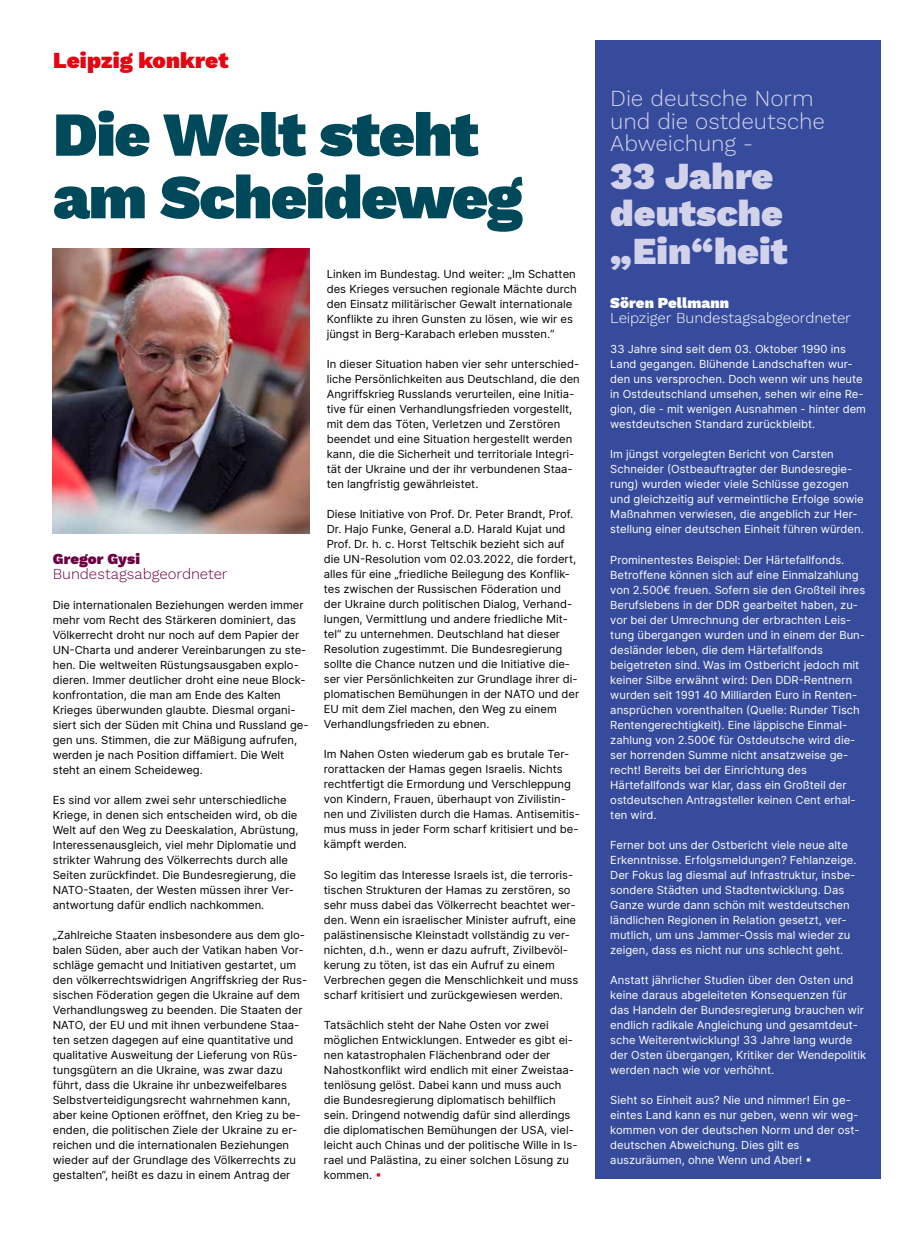
<style>
.page{position:relative;width:904px;height:1241px;background:#fff}
.page>*{position:absolute;margin:0;border:0;box-sizing:border-box;transform-origin:0 0}
.t1{font:900 62.5px/62.5px "Work Sans";letter-spacing:-.025em;color:#00495b}
.t2{font:900 37.5px/37.5px "Work Sans";color:#d2d2eb}
.t3{font:300 22.5px/22.5px "Work Sans";letter-spacing:-.005em;color:#d2d2eb}
.t4{font:900 22.5px "Work Sans";letter-spacing:.005em;color:#e30613}
.t5{font:300 15px "Work Sans";letter-spacing:-.005em;color:#fff}
.t6{font:300 15px "Work Sans";letter-spacing:-.005em;color:#6c0042}
.t7{font:900 15px "Work Sans";letter-spacing:.005em;color:#fff}
.t8{font:900 15px "Work Sans";letter-spacing:.005em;color:#6c0042}
.t9{font:11.25px/15px "Inter";color:#000}
.t10{font:11.25px/15px "Inter";color:#fff}
.s1{color:#e30613}
</style>
<div class="page">
<img style="left:53px;top:248px;width:256px;height:285px">
<div style="left:595px;top:41px;width:286px;height:1137px;background:#364b9b"></div>
<h3 class="t4" style="left:53px;top:43px;width:177px">Leipzig konkret</h3>
<h1 class="t1" style="left:53px;top:101px;width:471px">Die Welt steht am Scheideweg</h1>
<h3 class="t8" style="left:53px;top:547px;width:89px">Gregor Gysi</h3>
<h3 class="t6" style="left:53px;top:562px;width:176px">Bundestagsabgeordneter</h3>
<p class="t9" style="left:53px;top:596px;width:257px">Die internationalen Beziehungen werden immer mehr vom Recht des Stärkeren dominiert, das Völkerrecht droht nur noch auf dem Papier der UN-Charta und anderer Vereinbarungen zu ste&shy;hen. Die weltweiten Rüstungsausgaben explo&shy;dieren. Immer deutlicher droht eine neue Block&shy;konfrontation, die man am Ende des Kalten Krieges überwunden glaubte. Diesmal organi&shy;siert sich der Süden mit China und Russland ge&shy;gen uns. Stimmen, die zur Mäßigung aufrufen, werden je nach Position diffamiert. Die Welt steht an einem Scheideweg.</p>
<p class="t9" style="left:53px;top:791px;width:247px">Es sind vor allem zwei sehr unterschiedliche Kriege, in denen sich entscheiden wird, ob die Welt auf den Weg zu Deeskalation, Abrüstung, Interessenausgleich, viel mehr Diplomatie und strikter Wahrung des Völkerrechts durch alle Seiten zurückfindet. Die Bundesregierung, die NATO-Staaten, der Westen müssen ihrer Ver&shy;antwortung dafür endlich nachkommen.</p>
<p class="t9" style="left:53px;top:926px;width:256px">„Zahlreiche Staaten insbesondere aus dem glo&shy;balen Süden, aber auch der Vatikan haben Vor&shy;schläge gemacht und Initiativen gestartet, um den völkerrechtswidrigen Angriffskrieg der Rus&shy;sischen Föderation gegen die Ukraine auf dem Verhandlungsweg zu beenden. Die Staaten der NATO, der EU und mit ihnen verbundene Staa&shy;ten setzen dagegen auf eine quantitative und qualitative Ausweitung der Lieferung von Rüs&shy;tungsgütern an die Ukraine, was zwar dazu führt, dass die Ukraine ihr unbezweifelbares Selbstverteidigungsrecht wahrnehmen kann, aber keine Optionen eröffnet, den Krieg zu be&shy;enden, die politischen Ziele der Ukraine zu er&shy;reichen und die internationalen Beziehungen wieder auf der Grundlage des Völkerrechts zu gestalten“, heißt es dazu in einem Antrag der</p>
<p class="t9" style="left:327px;top:266px;width:251px">Linken im Bundestag. Und weiter: „Im Schatten des Krieges versuchen regionale Mächte durch den Einsatz militärischer Gewalt internationale Konflikte zu ihren Gunsten zu lösen, wie wir es jüngst in Berg-Karabach erleben mussten.“</p>
<p class="t9" style="left:327px;top:356px;width:254px">In dieser Situation haben vier sehr unterschied&shy;liche Persönlichkeiten aus Deutschland, die den Angriffskrieg Russlands verurteilen, eine Initia&shy;tive für einen Verhandlungsfrieden vorgestellt, mit dem das Töten, Verletzen und Zerstören beendet und eine Situation hergestellt werden kann, die die Sicherheit und territoriale Integri&shy;tät der Ukraine und der ihr verbundenen Staa&shy;ten langfristig gewährleistet.</p>
<p class="t9" style="left:324px;top:506px;width:257px">Diese Initiative von Prof. Dr. Peter Brandt, Prof.<br>Dr. Hajo Funke, General a.D. Harald Kujat und Prof. Dr. h. c. Horst Teltschik bezieht sich auf die UN-Resolution vom 02.03.2022, die fordert, alles für eine „friedliche Beilegung des Konflik&shy;tes zwischen der Russischen Föderation und der Ukraine durch politischen Dialog, Verhand&shy;lungen, Vermittlung und andere friedliche Mit&shy;tel“ zu unternehmen. Deutschland hat dieser Resolution zugestimmt. Die Bundesregierung sollte die Chance nutzen und die Initiative die&shy;ser vier Persönlichkeiten zur Grundlage ihrer di&shy;plomatischen Bemühungen in der NATO und der EU mit dem Ziel machen, den Weg zu einem Verhandlungsfrieden zu ebnen.</p>
<p class="t9" style="left:324px;top:746px;width:257px">Im Nahen Osten wiederum gab es brutale Ter&shy;rorattacken der Hamas gegen Israelis. Nichts rechtfertigt die Ermordung und Verschleppung von Kindern, Frauen, überhaupt von Zivilistin&shy;nen und Zivilisten durch die Hamas. Antisemitis&shy;mus muss in jeder Form scharf kritisiert und be&shy;kämpft werden.</p>
<p class="t9" style="left:324px;top:866px;width:256px">So legitim das Interesse Israels ist, die terroris&shy;tischen Strukturen der Hamas zu zerstören, so sehr muss dabei das Völkerrecht beachtet wer&shy;den. Wenn ein israelischer Minister aufruft, eine palästinensische Kleinstadt vollständig zu ver&shy;nichten, d.h., wenn er dazu aufruft, Zivilbevöl&shy;kerung zu töten, ist das ein Aufruf zu einem Verbrechen gegen die Menschlichkeit und muss scharf kritisiert und zurückgewiesen werden.</p>
<p class="t9" style="left:324px;top:1016px;width:255px">Tatsächlich steht der Nahe Osten vor zwei möglichen Entwicklungen. Entweder es gibt ei&shy;nen katastrophalen Flächenbrand oder der Nahostkonflikt wird endlich mit einer Zweistaa&shy;tenlösung gelöst. Dabei kann und muss auch die Bundesregierung diplomatisch behilflich sein. Dringend notwendig dafür sind allerdings die diplomatischen Bemühungen der USA, viel&shy;leicht auch Chinas und der politische Wille in Is&shy;rael und Palästina, zu einer solchen Lösung zu kommen. <span class="s1">▪</span></p>
<h3 class="t3" style="left:610px;top:87px;width:216px">Die deutsche Norm und die ostdeutsche<br>Abweichung -</h3>
<h2 class="t2" style="left:610px;top:156px;width:179px">33 Jahre deutsche „Ein“heit</h2>
<h3 class="t7" style="left:610px;top:292px;width:120px">Sören Pellmann</h3>
<h3 class="t5" style="left:610px;top:307px;width:242px">Leipziger Bundestagsabgeordneter</h3>
<p class="t10" style="left:610px;top:341px;width:257px">33 Jahre sind seit dem 03. Oktober 1990 ins Land gegangen. Blühende Landschaften wur&shy;den uns versprochen. Doch wenn wir uns heute in Ostdeutschland umsehen, sehen wir eine Re&shy;gion, die - mit wenigen Ausnahmen - hinter dem westdeutschen Standard zurückbleibt.</p>
<p class="t10" style="left:610px;top:446px;width:255px">Im jüngst vorgelegten Bericht von Carsten Schneider (Ostbeauftragter der Bundesregie&shy;rung) wurden wieder viele Schlüsse gezogen und gleichzeitig auf vermeintliche Erfolge sowie Maßnahmen verwiesen, die angeblich zur Her&shy;stellung einer deutschen Einheit führen würden.</p>
<p class="t10" style="left:610px;top:551px;width:256px">Prominentestes Beispiel: Der Härtefallfonds.<br>Betroffene können sich auf eine Einmalzahlung von 2.500€ freuen. Sofern sie den Großteil ihres Berufslebens in der DDR gearbeitet haben, zu&shy;vor bei der Umrechnung der erbrachten Leis&shy;tung übergangen wurden und in einem der Bun&shy;desländer leben, die dem Härtefallfonds beigetreten sind. Was im Ostbericht jedoch mit keiner Silbe erwähnt wird: Den DDR-Rentnern wurden seit 1991 40 Milliarden Euro in Renten&shy;ansprüchen vorenthalten (Quelle: Runder Tisch Rentengerechtigkeit). Eine läppische Einmal&shy;zahlung von 2.500€ für Ostdeutsche wird die&shy;ser horrenden Summe nicht ansatzweise ge&shy;recht! Bereits bei der Einrichtung des Härtefallfonds war klar, dass ein Großteil der ostdeutschen Antragsteller keinen Cent erhal&shy;ten wird.</p>
<p class="t10" style="left:610px;top:836px;width:248px">Ferner bot uns der Ostbericht viele neue alte Erkenntnisse. Erfolgsmeldungen? Fehlanzeige.<br>Der Fokus lag diesmal auf Infrastruktur, insbe&shy;sondere Städten und Stadtentwicklung. Das Ganze wurde dann schön mit westdeutschen ländlichen Regionen in Relation gesetzt, ver&shy;mutlich, um uns Jammer-Ossis mal wieder zu zeigen, dass es nicht nur uns schlecht geht.</p>
<p class="t10" style="left:610px;top:971px;width:257px">Anstatt jährlicher Studien über den Osten und keine daraus abgeleiteten Konsequenzen für das Handeln der Bundesregierung brauchen wir endlich radikale Angleichung und gesamtdeut&shy;sche Weiterentwicklung! 33 Jahre lang wurde der Osten übergangen, Kritiker der Wendepolitik werden nach wie vor verhöhnt.</p>
<p class="t10" style="left:610px;top:1091px;width:251px">Sieht so Einheit aus? Nie und nimmer! Ein ge&shy;eintes Land kann es nur geben, wenn wir weg&shy;kommen von der deutschen Norm und der ost&shy;deutschen Abweichung. Dies gilt es auszuräumen, ohne Wenn und Aber! ▪</p>
</div>
